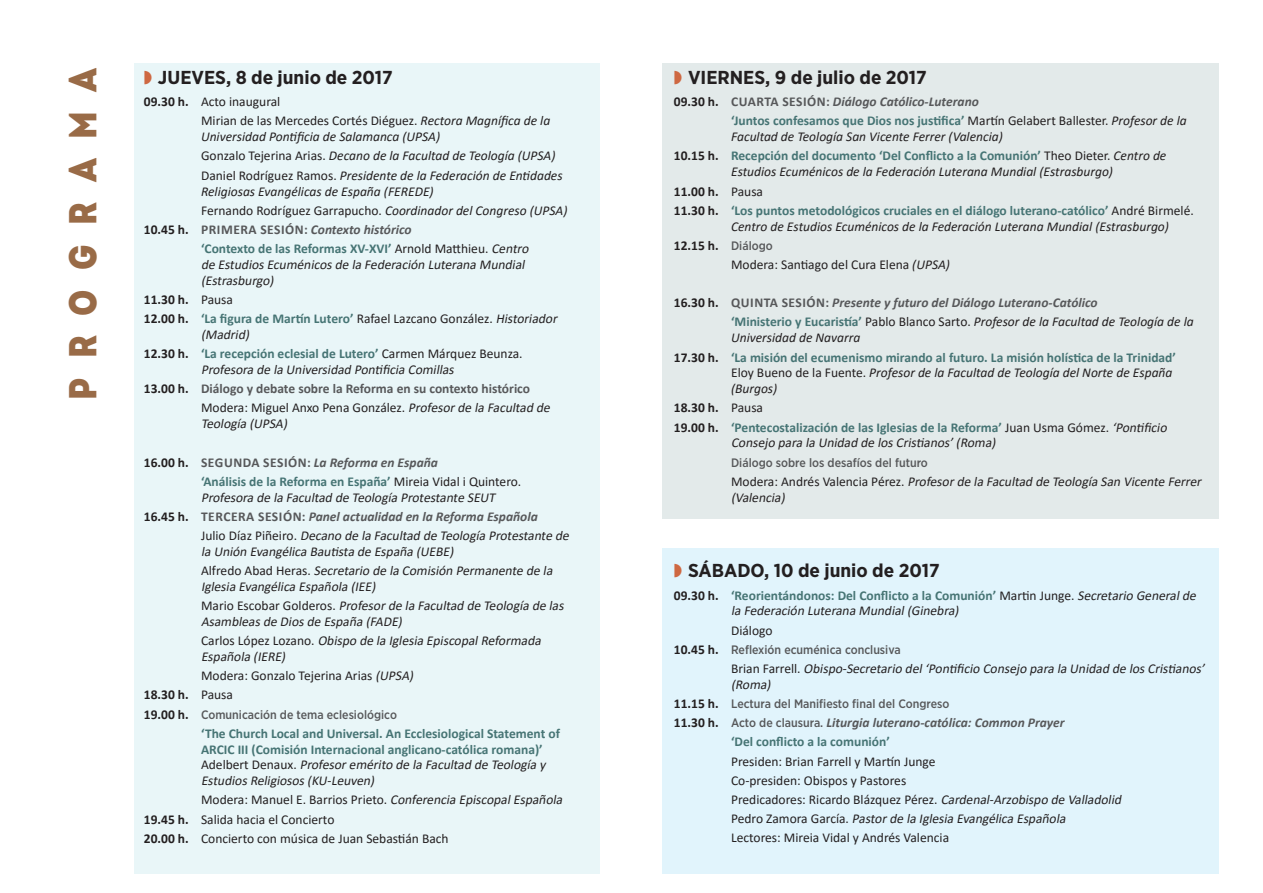
<style>
.page{position:relative;width:1263px;height:893px;background:#fff}
.page>*{position:absolute;margin:0;border:0;box-sizing:border-box;transform-origin:0 0}
.t1{font:39px "Intro Cond Black Free";letter-spacing:.5em;color:#996b47}
.t2{font:700 18.75px "Gotham Narrow";color:#231f20;scale:1.05 1}
.t3{font:700 13.5px/19.2px "Calibri";color:#467474}
.t4{font:italic 13.5px/15.9px "Calibri";color:#231f20}
.t5{font:13.5px/19.2px "Calibri";color:#231f20}
.t6{font:italic 13.5px/19.2px "Calibri";color:#231f20}
.t7{font:italic 700 13.5px/19.2px "Calibri";color:#57585a}
.t8{font:700 13.5px "Calibri";color:#57585a}
.t9{font:700 13.5px "Calibri";color:#231f20}
.t10{font:500 12.3px "Gotham Narrow";color:#57585a}
.s1{color:#ce6842}
.s2{font-weight:700}
.s3{font-style:italic}
.s4{font-style:normal}
.s5{font-style:normal;color:#231f20}
.s6{font-weight:400;color:#231f20}
.s7{font-weight:400;font-style:italic;color:#231f20}
.s8{font-weight:700;color:#467474}
.s9{color:#231f20}
.s10{color:#57585a}
.s11{font-style:italic;color:#57585a}
.s12{font-weight:400}
.s13{font-family:"Calibri";font-weight:700;font-size:13.5px;color:#231f20}
.s14{font-weight:700;font-style:normal}
.s15{font-weight:700;font-style:normal;color:#467474}
.s16{font-family:"Gotham Narrow";font-weight:500;font-size:12.3px;color:#57585a}
.s17{font-style:normal;color:#467474}
.s18{font-weight:400;font-style:normal;color:#231f20}
.s19{font-family:"Gotham Narrow";font-weight:500;font-style:normal;font-size:12.3px}
</style>
<div class="page">
<div style="left:662px;top:549px;width:557px;height:324px;background:#e1f4fc"></div>
<div style="left:662px;top:63px;width:557px;height:456px;background:#e3eaea"></div>
<div style="left:135px;top:63px;width:465px;height:810px;background:#e9f6f8"></div>
<h1 class="t1" style="left:56px;top:400px;width:334px;rotate:-90deg">Programa</h1>
<h2 class="t2" style="left:144px;top:65px;width:239px"><span class="s1">◗</span> JUEVES, 8 de junio de 2017</h2>
<p class="t5" style="left:201px;top:93px;width:351px;text-indent:-57px"><span class="s2">09.30 h.</span> Acto inaugural<br>Mirian de las Mercedes Cortés Diéguez. <span class="s3">Rectora Magnífica de la</span></p>
<p class="t6" style="left:201px;top:128px;width:363px">Universidad Pontificia de Salamanca (UPSA)<br><span class="s4">Gonzalo Tejerina Arias.</span> Decano de la Facultad de Teología (UPSA)<br><span class="s4">Daniel Rodríguez Ramos.</span> Presidente de la Federación de Entidades</p>
<p class="t6" style="left:201px;top:183px;width:234px">Religiosas Evangélicas de España (FEREDE)</p>
<p class="t5" style="left:201px;top:202px;width:368px">Fernando Rodríguez Garrapucho. <span class="s3">Coordinador del Congreso (UPSA)</span></p>
<p class="t7" style="left:144px;top:221px;width:269px"><span class="s5">10.45 h.</span> <span class="s4">PRIMERA SESIÓN:</span> Contexto histórico</p>
<p class="t3" style="left:201px;top:240px;width:331px">‘Contexto de las Reformas XV-XVI’ <span class="s6">Arnold Matthieu.</span> <span class="s7">Centro</span></p>
<p class="t4" style="left:201px;top:258px;width:327px">de Estudios Ecuménicos de la Federación Luterana Mundial (Estrasburgo)</p>
<p class="t5" style="left:144px;top:291px;width:417px"><span class="s2">11.30 h.</span> Pausa<br><span class="s2">12.00 h.</span> <span class="s8">‘La figura de Martín Lutero’</span> Rafael Lazcano González. <span class="s3">Historiador</span></p>
<p class="t3" style="left:144px;top:326px;width:380px;text-indent:57px"><span class="s7">(Madrid)<br></span><span class="s9">12.30 h.</span> ‘La recepción eclesial de Lutero’ <span class="s6">Carmen Márquez Beunza.</span></p>
<p class="t4" style="left:201px;top:363px;width:257px">Profesora de la Universidad Pontificia Comillas</p>
<p class="t8" style="left:144px;top:383px;width:388px"><span class="s9">13.00 h.</span> Diálogo y debate sobre la Reforma en su contexto histórico</p>
<p class="t5" style="left:201px;top:399px;width:353px">Modera: Miguel Anxo Pena González. <span class="s3">Profesor de la Facultad de</span></p>
<p class="t4" style="left:201px;top:417px;width:90px">Teología (UPSA)</p>
<p class="t3" style="left:201px;top:454px;width:322px;text-indent:-57px"><span class="s9">16.00 h.</span> <span class="s10">SEGUNDA SESIÓN:</span> <span class="s11">La Reforma en España<br></span>‘Análisis de la Reforma en España’ <span class="s6">Mireia Vidal i Quintero.</span></p>
<p class="t4" style="left:201px;top:490px;width:298px">Profesora de la Facultad de Teología Protestante SEUT</p>
<p class="t7" style="left:144px;top:508px;width:395px"><span class="s5">16.45 h.</span> <span class="s4">TERCERA SESIÓN:</span> Panel actualidad en la Reforma Española</p>
<p class="t4" style="left:201px;top:529px;width:372px"><span class="s4">J u l i o D í a z P i ñ e i r o .</span> Decano de la Facultad de Teología Protestante de</p>
<p class="t4" style="left:201px;top:543px;width:355px;line-height:19.2px">la Unión Evangélica Bautista de España (UEBE)<br><span class="s4">A l f re d o A b a d H e ra s .</span> Secretario de la Comisión Permanente de la</p>
<p class="t4" style="left:201px;top:578px;width:366px;line-height:19.2px">Iglesia Evangélica Española (IEE)<br><span class="s4">M a r i o E s c o b a r G o l d e ro s .</span> Profesor de la Facultad de Teología de las</p>
<p class="t4" style="left:201px;top:613px;width:344px;line-height:19.2px">Asambleas de Dios de España (FADE)<br><span class="s4">C a r l o s L ó p e z L o z a n o .</span> Obispo de la Iglesia EpiscopalReformada</p>
<p class="t4" style="left:201px;top:650px;width:88px">Española (IERE)</p>
<p class="t5" style="left:201px;top:667px;width:216px">Modera: Gonzalo Tejerina Arias <span class="s3">(UPSA)</span></p>
<p class="t9" style="left:144px;top:689px;width:91px">18.30 h. <span class="s12">Pausa</span></p>
<p class="t10" style="left:144px;top:706px;width:255px"><span class="s13">19.00 h.</span> Comunicación de tema eclesiológico</p>
<p class="t3" style="left:201px;top:726px;width:360px;line-height:15.9px">‘The Church Local and Universal. An Ecclesiological Statement of ARCIC III (Comisión Internacional anglicano-católica romana)’<br><span class="s6">A d e l b e rt D e n a u x .</span> <span class="s7">Profesor emérito de la Facultad de Teología y Estudios Religiosos (KU-Leuven)</span></p>
<p class="t5" style="left:144px;top:791px;width:422px;text-indent:57px">Modera: Manuel E. Barrios Prieto. <span class="s3">Conferencia EpiscopalEspañola<br></span><span class="s2">19.45 h.</span> Salida hacia el Concierto<br><span class="s2">20.00 h.</span> Concierto con música de Juan Sebastián Bach</p>
<h2 class="t2" style="left:674px;top:65px;width:242px"><span class="s1">◗</span> VIERNES, 9 de julio de 2017</h2>
<p class="t3" style="left:731px;top:93px;width:457px;text-indent:-57px"><span class="s9">09.30 h.</span> <span class="s10">CUARTA SESIÓN:</span> <span class="s11">Diálogo Católico-Luterano<br></span>‘Juntos confesamos que Dios nos justifica’ <span class="s6">Martín Gelabert Ballester.</span> <span class="s7">Profesor de la</span></p>
<p class="t6" style="left:674px;top:128px;width:494px;text-indent:57px">Facultad de Teología San Vicente Ferrer (Valencia)<br><span class="s14">10.15 h.</span> <span class="s15">Recepción del documento ‘Del Conflicto a la Comunión’</span> <span class="s4">Theo Dieter.</span> Centro de</p>
<p class="t3" style="left:674px;top:163px;width:521px;text-indent:57px"><span class="s7">Estudios Ecuménicos de la Federación Luterana Mundial (Estrasburgo)<br></span><span class="s9">11.00 h.</span> <span class="s6">Pausa<br></span><span class="s9">11.30 h.</span> ‘Los puntos metodológicos cruciales en el diálogo luterano-católico’ <span class="s6">André Birmelé.</span></p>
<p class="t6" style="left:731px;top:218px;width:439px">Centro de Estudios Ecuménicos de la Federación Luterana Mundial (Estrasburgo)</p>
<p class="t9" style="left:674px;top:240px;width:100px">12.15 h. <span class="s16">Diálogo</span></p>
<p class="t5" style="left:731px;top:256px;width:220px">Modera: Santiago del Cura Elena <span class="s3">(UPSA)</span></p>
<p class="t7" style="left:731px;top:294px;width:464px;text-indent:-57px"><span class="s5">16.30 h.</span> <span class="s4">QUINTA SESIÓN:</span> Presente y futuro del Diálogo Luterano-Católico<br><span class="s17">‘Ministerio y Eucaristía’</span> <span class="s18">Pablo Blanco Sarto.</span> <span class="s6">Profesor de la Facultad de Teología de la</span></p>
<p class="t3" style="left:674px;top:329px;width:503px;text-indent:57px"><span class="s7">Universidad de Navarra<br></span><span class="s9">17.30 h.</span> ‘La misión del ecumenismo mirando al futuro. La misión holística de la Trinidad’</p>
<p class="t6" style="left:731px;top:366px;width:443px;line-height:15.9px"><span class="s4">Eloy Bueno de la Fuente.</span> Profesor de la Facultad de Teología del Norte de España (Burgos)</p>
<p class="t3" style="left:674px;top:399px;width:497px"><span class="s9">18.30 h.</span> <span class="s6">Pausa<br></span><span class="s9">19.00 h.</span> ‘Pentecostalización de las Iglesias de la Reforma’ <span class="s6">Juan Usma Gómez.</span> <span class="s7">‘Pontificio</span></p>
<p class="t4" style="left:731px;top:436px;width:268px">Consejo para la Unidad de los Cristianos’(Roma)</p>
<p class="t10" style="left:731px;top:454px;width:198px">Diálogo sobre los desafíos del futuro</p>
<p class="t4" style="left:731px;top:474px;width:474px"><span class="s4">M o d e ra : A n d ré s Va l e n c i a P é re z .</span> Profesor de la Facultad de Teología San Vicente Ferrer (Valencia)</p>
<h2 class="t2" style="left:674px;top:558px;width:255px"><span class="s1">◗</span> SÁBADO, 10 de junio de 2017</h2>
<p class="t4" style="left:731px;top:588px;width:469px;text-indent:-57px"><span class="s14">09.30 h.</span> <span class="s15">‘Reorientándonos: Del Conflicto a la Comunión’</span> <span class="s4">Martin Junge.</span> Secretario Generalde la Federación Luterana Mundial(Ginebra)</p>
<p class="t5" style="left:731px;top:622px;width:43px">Diálogo</p>
<p class="t10" style="left:674px;top:642px;width:228px"><span class="s13">10.45 h.</span> Reflexión ecuménica conclusiva</p>
<p class="t4" style="left:731px;top:662px;width:477px"><span class="s4">B r i a n Fa r r e l l .</span> Obispo-Secretario del‘Pontificio Consejo para la Unidad de los Cristianos’ (Roma)</p>
<p class="t10" style="left:674px;top:696px;width:277px"><span class="s13">11.15 h.</span> Lectura del Manifiesto final del Congreso</p>
<p class="t7" style="left:731px;top:714px;width:335px;text-indent:-57px"><span class="s5">11.30 h.</span> <span class="s19">Acto de clausura.</span> Liturgia luterano-católica: Common Prayer <span class="s17">‘Del conflicto a la comunión’</span></p>
<p class="t5" style="left:731px;top:752px;width:394px">Presiden: Brian Farrell y Martín Junge<br>Co-presiden: Obispos y Pastores<br>Predicadores: Ricardo Blázquez Pérez. <span class="s3">Cardenal-Arzobispo de Valladolid </span>P e d ro Z a m o ra G a rcía . <span class="s3">Pastor de la Iglesia Evangélica Española<br></span>Lectores: Mireia Vidal y Andrés Valencia</p>
</div>
